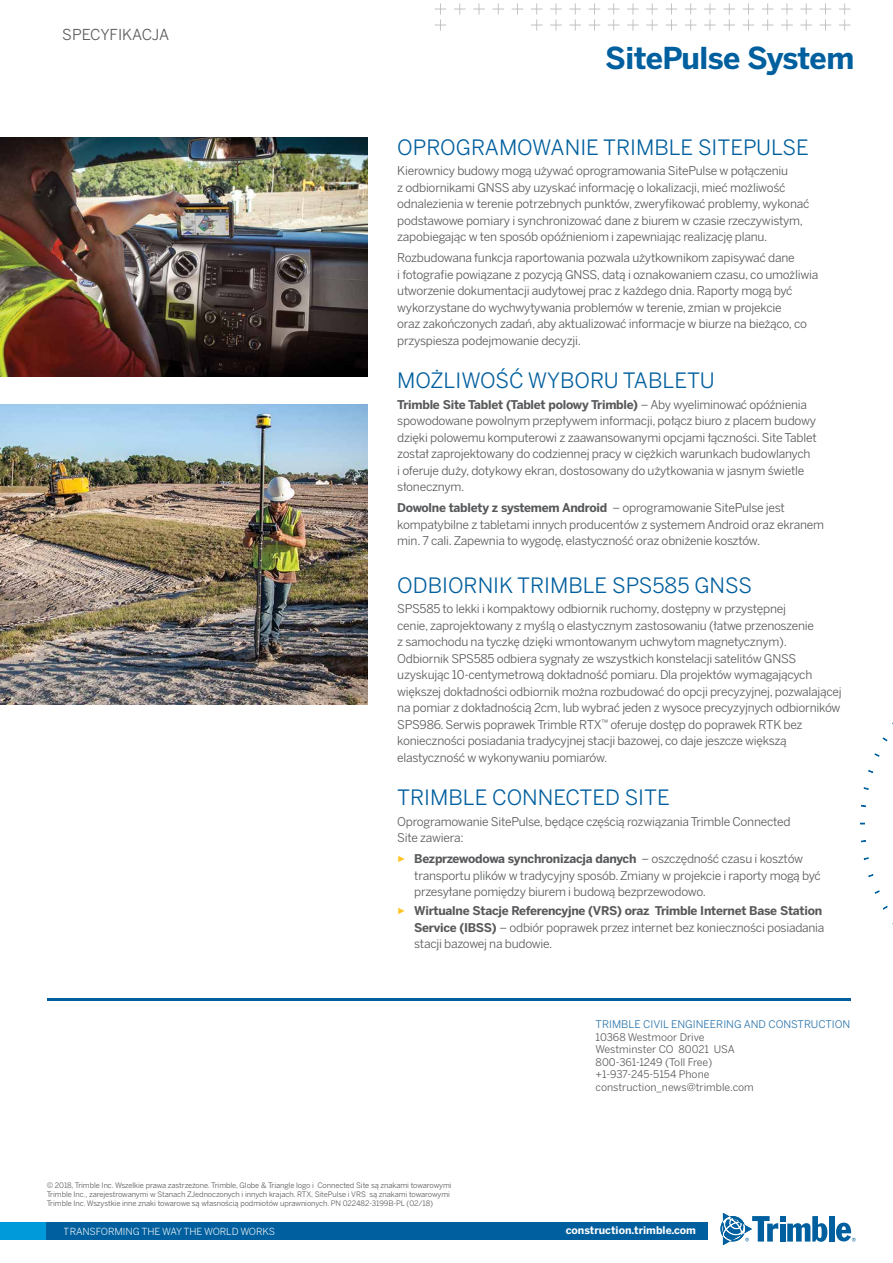
<style>
.page{position:relative;width:893px;height:1263px;background:#fff}
.page>*{position:absolute;margin:0;border:0;box-sizing:border-box;transform-origin:0 0}
.t1{font:700 30px "Benton Sans";letter-spacing:-.025em;color:#005f9e}
.t2{font:21px "Benton Sans";color:#005f9e}
.t3{font:15px "Benton Sans";color:#58595b}
.t4{font:12px/16.5px "Benton Sans";letter-spacing:-.02em;color:#58595b}
.t5{font:10.5px/12.6px "Benton Sans";color:#58595b}
.t6{font:10.5px "Benton Sans";color:#2873ac}
.t7{font:700 10.5px "Benton Sans";color:#fff}
.t8{font:9.75px "Benton Sans";letter-spacing:-.01em;color:#fff}
.t9{font:7.5px/9px "Benton Sans";letter-spacing:-.01em;color:#58595b}
.s1{font-weight:700}
.s2{font-family:"Arial";font-size:9px;color:#ffc425}
</style>
<div class="page">
<svg style="left:435px;top:3px;width:415px;height:28px"></svg>
<img style="left:0;top:138px;width:367px;height:239px">
<img style="left:0;top:405px;width:367px;height:299px">
<svg style="left:882px;top:905px;width:6px;height:5px"></svg>
<svg style="left:874px;top:890px;width:6px;height:4px"></svg>
<svg style="left:868px;top:874px;width:6px;height:3px"></svg>
<svg style="left:863px;top:857px;width:6px;height:3px"></svg>
<svg style="left:863px;top:787px;width:6px;height:3px"></svg>
<svg style="left:868px;top:770px;width:5px;height:3px"></svg>
<svg style="left:874px;top:753px;width:6px;height:4px"></svg>
<svg style="left:882px;top:737px;width:6px;height:4px"></svg>
<div style="left:829px;top:1216px;width:5px;height:25px;background:#005f9e"></div>
<svg style="left:720px;top:1213px;width:107px;height:32px"></svg>
<svg style="left:836px;top:1222px;width:19px;height:19px"></svg>
<div style="left:0;top:1222px;width:706px;height:17px;background:#009ada"></div>
<div style="left:47px;top:1222px;width:661px;height:17px;background:#005f9e"></div>
<hr style="left:47px;top:998px;width:803px;height:2px;background:#005f9e">
<p class="t3" style="left:62px;top:26px;width:109px">SPECYFIKACJA</p>
<h1 class="t1" style="left:605px;top:39px;width:250px">SitePulse System</h1>
<h2 class="t2" style="left:397px;top:135px;width:413px">OPROGRAMOWANIE TRIMBLE SITEPULSE</h2>
<p class="t4" style="left:397px;top:163px;width:414px">Kierownicy budowy mogą używać oprogramowania SitePulse w połączeniu<br>z odbiornikami GNSS aby uzyskać informację o lokalizacji, mieć możliwość odnalezienia w terenie potrzebnych punktów, zweryfikować problemy, wykonać podstawowe pomiary i synchronizować dane z biurem w czasie rzeczywistym, zapobiegając w ten sposób opóźnieniom i zapewniając realizację planu.</p>
<p class="t4" style="left:397px;top:250px;width:423px">Rozbudowana funkcja raportowania pozwala użytkownikom zapisywać dane<br>i fotografie powiązane z pozycją GNSS, datą i oznakowaniem czasu, co umożliwia utworzenie dokumentacji audytowej prac z każdego dnia. Raporty mogą być wykorzystane do wychwytywania problemów w terenie, zmian w projekcie<br>oraz zakończonych zadań, aby aktualizować informacje w biurze na bieżąco, co przyspiesza podejmowanie decyzji.</p>
<h2 class="t2" style="left:397px;top:368px;width:319px">MOŻLIWOŚĆ WYBORU TABLETU</h2>
<p class="t4" style="left:397px;top:396px;width:421px"><span class="s1">Trimble Site Tablet (Tablet polowy Trimble)</span> – Aby wyeliminować opóźnienia spowodowane powolnym przepływem informacji, połącz biuro z placem budowy dzięki polowemu komputerowi z zaawansowanymi opcjami łączności. Site Tablet został zaprojektowany do codziennej pracy w ciężkich warunkach budowlanych<br>i oferuje duży, dotykowy ekran, dostosowany do użytkowania w jasnym świetle słonecznym.</p>
<p class="t4" style="left:397px;top:499px;width:428px"><span class="s1">Dowolne tablety z systemem Android</span> – oprogramowanie SitePulse jest kompatybilne z tabletami innych producentów z systemem Android oraz ekranem min. 7 cali. Zapewnia to wygodę, elastyczność oraz obniżenie kosztów.</p>
<h2 class="t2" style="left:397px;top:572px;width:356px">ODBIORNIK TRIMBLE SPS585 GNSS</h2>
<p class="t4" style="left:397px;top:601px;width:446px">SPS585 to lekki i kompaktowy odbiornik ruchomy, dostępny w przystępnej<br>cenie, zaprojektowany z myślą o elastycznym zastosowaniu (łatwe przenoszenie<br>z samochodu na tyczkę dzięki wmontowanym uchwytom magnetycznym).<br>Odbiornik SPS585 odbiera sygnały ze wszystkich konstelacji satelitów GNSS uzyskując 10-centymetrową dokładność pomiaru. Dla projektów wymagających większej dokładności odbiornik można rozbudować do opcji precyzyjnej, pozwalającej na pomiar z dokładnością 2cm, lub wybrać jeden z wysoce precyzyjnych odbiorników SPS986. Serwis poprawek Trimble RTX<sup>™</sup> oferuje dostęp do poprawek RTK bez konieczności posiadania tradycyjnej stacji bazowej, co daje jeszcze większą elastyczność w wykonywaniu pomiarów.</p>
<h2 class="t2" style="left:397px;top:785px;width:274px">TRIMBLE CONNECTED SITE</h2>
<p class="t4" style="left:397px;top:813px;width:395px">Oprogramowanie SitePulse, będące częścią rozwiązania Trimble Connected<br>Site zawiera:</p>
<p class="t4" style="left:414px;top:850px;width:408px;text-indent:-17px"><span class="s2">►</span> <span class="s1">Bezprzewodowa synchronizacja danych</span> – oszczędność czasu i kosztów transportu plików w tradycyjny sposób. Zmiany w projekcie i raporty mogą być przesyłane pomiędzy biurem i budową bezprzewodowo.</p>
<p class="t4" style="left:414px;top:902px;width:412px;text-indent:-17px"><span class="s2">►</span> <span class="s1">Wirtualne Stacje Referencyjne (VRS) oraz Trimble Internet Base Station<br>Service (IBSS)</span> – odbiór poprawek przez internet bez konieczności posiadania stacji bazowej na budowie.</p>
<p class="t6" style="left:596px;top:1018px;width:256px">TRIMBLE CIVIL ENGINEERING AND CONSTRUCTION</p>
<p class="t5" style="left:596px;top:1030px;width:160px">10368 Westmoor Drive<br>Westminster CO 80021 USA<br>800-361-1249 (Toll Free) +1-937-245-5154 Phone construction_news@trimble.com</p>
<p class="t9" style="left:47px;top:1181px;width:406px">© 2018, Trimble Inc. Wszelkie prawa zastrzeżone. Trimble, Globe &amp; Triangle logo i Connected Site są znakami towarowymi<br>Trimble Inc., zarejestrowanymi w Stanach ZJednoczonych i innych krajach. RTX, SitePulse i VRS są znakami towarowymi<br>Trimble Inc. Wszystkie inne znaki towarowe są własnością podmiotów uprawnionych. PN 022482-3199B-PL (02/18)</p>
<p class="t8" style="left:64px;top:1225px;width:213px">TRANSFORMING THE WAY THE WORLD WORKS</p>
<p class="t7" style="left:566px;top:1223px;width:132px">construction.trimble.com</p>
</div>
